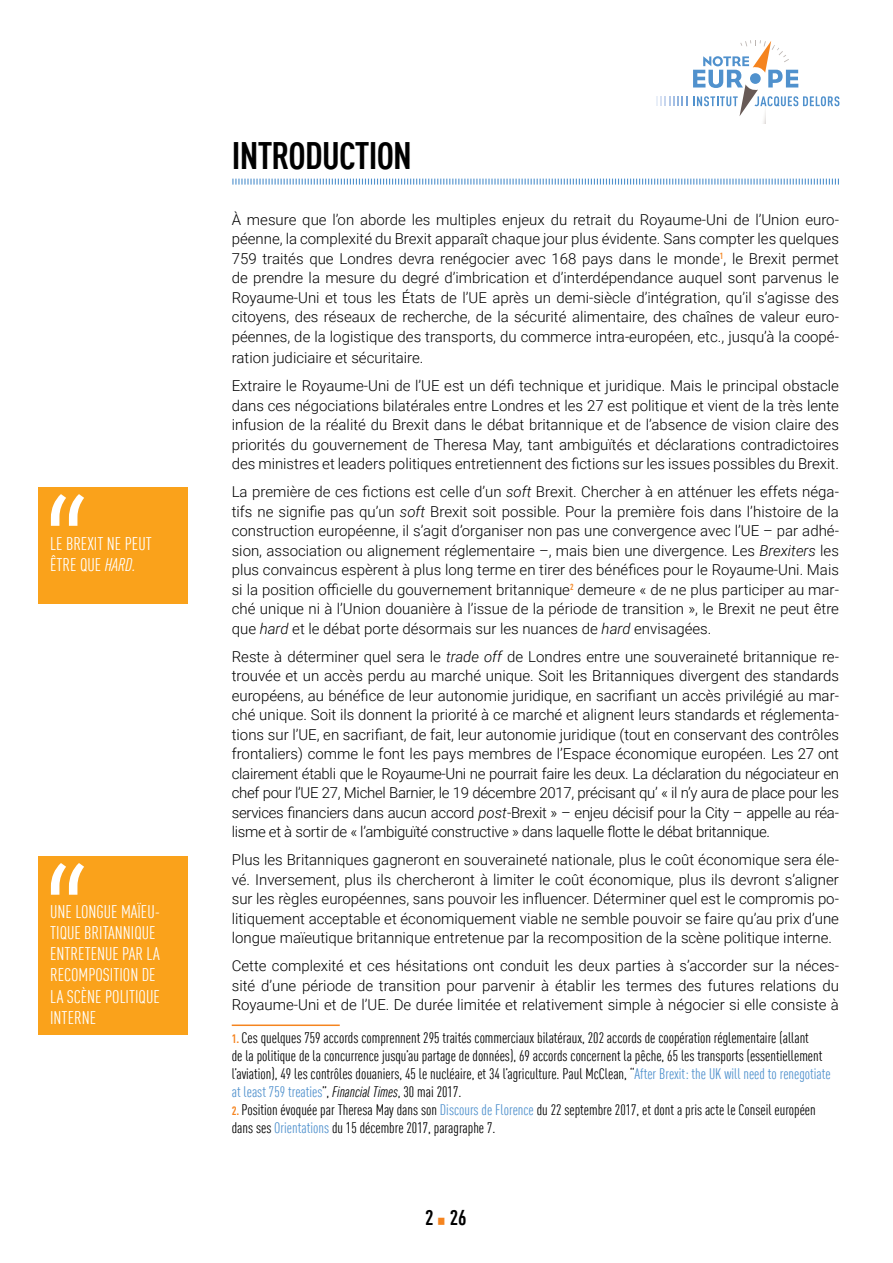
<style>
.page{position:relative;width:893px;height:1263px;background:#fff}
.page>*{position:absolute;margin:0;border:0;box-sizing:border-box;transform-origin:0 0}
.t1{font:300 150px "Roboto";color:#fff}
.t2{font:700 condensed 37.5px "DIN Offc Pro";letter-spacing:-.02em;color:#000}
.t3{font:700 condensed 21px "DIN Offc Pro";color:#000}
.t4{font:condensed 18px/21px "DIN Offc Pro";color:#fff}
.t5{font:300 15px/19.5px "Roboto";color:#000;text-align:justify}
.t6{font:condensed 15px/18px "DIN Offc Pro";color:#000}
.s1{font-style:italic}
.s2{font-weight:700;font-size:12px;color:#f5841f}
.s3{color:#5091cd}
.s4{font-family:"DejaVu Serif Condensed";font-weight:400;font-stretch:normal;font-size:14.25px;color:#f5841f}
</style>
<div class="page">
<svg style="left:656px;top:96px;width:31px;height:10px"></svg>
<svg style="left:693px;top:40px;width:146px;height:76px"></svg>
<hr style="left:232px;top:1024px;width:108px;height:2px;background:#f5841f">
<svg style="left:232px;top:178px;width:607px;height:7px"></svg>
<div style="left:38px;top:487px;width:150px;height:117px;background:#faa21b"></div>
<div style="left:38px;top:856px;width:150px;height:178px;background:#faa21b"></div>
<h1 class="t1" style="left:44px;top:449px;width:45px">“</h1>
<p class="t4" style="left:50px;top:531px;width:103px">LE BREXIT NE PEUT<br>ÊTRE QUE <span class="s1">HARD.</span></p>
<h1 class="t1" style="left:44px;top:818px;width:45px">“</h1>
<p class="t4" style="left:50px;top:900px;width:111px">UNE LONGUE MAÏEU-<br>TIQUE BRITANNIQUE<br>ENTRETENUE PAR LA<br>RECOMPOSITION DE<br>LA SCÈNE POLITIQUE<br>INTERNE</p>
<h2 class="t2" style="left:232px;top:127px;width:182px">INTRODUCTION</h2>
<p class="t5" style="left:232px;top:209px;width:609px">À mesure que l’on aborde les multiples enjeux du retrait du Royaume-Uni de l’Union euro&shy;péenne, la complexité du Brexit apparaît chaque jour plus évidente. Sans compter les quelques 759 traités que Londres devra renégocier avec 168 pays dans le monde<sup>1</sup>, le Brexit permet de prendre la mesure du degré d’imbrication et d’interdépendance auquel sont parvenus le Royaume-Uni et tous les États de l’UE après un demi-siècle d’intégration, qu’il s’agisse des citoyens, des réseaux de recherche, de la sécurité alimentaire, des chaînes de valeur euro&shy;péennes, de la logistique des transports, du commerce intra-européen, etc., jusqu’à la coopé-</p>
<p class="t5" style="left:232px;top:343px;width:609px;line-height:28px">ration judiciaire et sécuritaire.<br>Extraire le Royaume-Uni de l’UE est un défi technique et juridique. Mais le principal obstacle</p>
<p class="t5" style="left:232px;top:395px;width:609px">dans ces négociations bilatérales entre Londres et les 27 est politique et vient de la très lente infusion de la réalité du Brexit dans le débat britannique et de l’absence de vision claire des priorités du gouvernement de Theresa May, tant ambiguïtés et déclarations contradictoires des ministres et leaders politiques entretiennent des fictions sur les issues possibles du Brexit.</p>
<p class="t5" style="left:232px;top:481px;width:609px">La première de ces fictions est celle d’un <span class="s1">soft</span> Brexit. Chercher à en atténuer les effets néga&shy;tifs ne signifie pas qu’un <span class="s1">soft</span> Brexit soit possible. Pour la première fois dans l’histoire de la construction européenne, il s’agit d’organiser non pas une convergence avec l’UE – par adhé&shy;sion, association ou alignement réglementaire –, mais bien une divergence. Les <span class="s1">Brexiters</span> les plus convaincus espèrent à plus long terme en tirer des bénéfices pour le Royaume-Uni. Mais si la position officielle du gouvernement britannique<sup>2</sup> demeure « de ne plus participer au mar&shy;ché unique ni à l’Union douanière à l’issue de la période de transition », le Brexit ne peut être que <span class="s1">hard</span> et le débat porte désormais sur les nuances de <span class="s1">hard</span> envisagées.</p>
<p class="t5" style="left:232px;top:646px;width:609px">Reste à déterminer quel sera le <span class="s1">trade off</span> de Londres entre une souveraineté britannique re&shy;trouvée et un accès perdu au marché unique. Soit les Britanniques divergent des standards européens, au bénéfice de leur autonomie juridique, en sacrifiant un accès privilégié au mar&shy;ché unique. Soit ils donnent la priorité à ce marché et alignent leurs standards et réglementa&shy;tions sur l’UE, en sacrifiant, de fait, leur autonomie juridique (tout en conservant des contrôles frontaliers) comme le font les pays membres de l’Espace économique européen. Les 27 ont clairement établi que le Royaume-Uni ne pourrait faire les deux. La déclaration du négociateur en chef pour l’UE 27, Michel Barnier, le 19 décembre 2017, précisant qu’ « il n’y aura de place pour les services financiers dans aucun accord <span class="s1">post</span>-Brexit » – enjeu décisif pour la City – appelle au réa&shy;lisme et à sortir de « l’ambiguïté constructive » dans laquelle flotte le débat britannique.</p>
<p class="t5" style="left:232px;top:849px;width:609px">Plus les Britanniques gagneront en souveraineté nationale, plus le coût économique sera éle&shy;vé. Inversement, plus ils chercheront à limiter le coût économique, plus ils devront s’aligner sur les règles européennes, sans pouvoir les influencer. Déterminer quel est le compromis po&shy;litiquement acceptable et économiquement viable ne semble pouvoir se faire qu’au prix d’une longue maïeutique britannique entretenue par la recomposition de la scène politique interne.</p>
<p class="t5" style="left:232px;top:955px;width:609px">Cette complexité et ces hésitations ont conduit les deux parties à s’accorder sur la néces&shy;sité d’une période de transition pour parvenir à établir les termes des futures relations du Royaume-Uni et de l’UE. De durée limitée et relativement simple à négocier si elle consiste à</p>
<p class="t6" style="left:232px;top:1028px;width:601px"><span class="s2">1.</span> Ces quelques 759 accords comprennent 295 traités commerciaux bilatéraux, 202 accords de coopération réglementaire (allant<br>de la politique de la concurrence jusqu’au partage de données), 69 accords concernent la pêche, 65 les transports (essentiellement l’aviation), 49 les contrôles douaniers, 45 le nucléaire, et 34 l’agriculture. Paul McClean, “<span class="s3">After Brexit: the UK will need to renegotiate at least 759 treaties</span>”, <span class="s1">Financial Times</span>, 30 mai 2017.</p>
<p class="t6" style="left:232px;top:1100px;width:586px"><span class="s2">2.</span> Position évoquée par Theresa May dans son <span class="s3">Discours de Florence</span> du 22 septembre 2017, et dont a pris acte le Conseil européen dans ses <span class="s3">Orientations</span> du 15 décembre 2017, paragraphe 7.</p>
<h3 class="t3" style="left:425px;top:1202px;width:43px">2 <span class="s4">▪</span> 26</h3>
</div>
